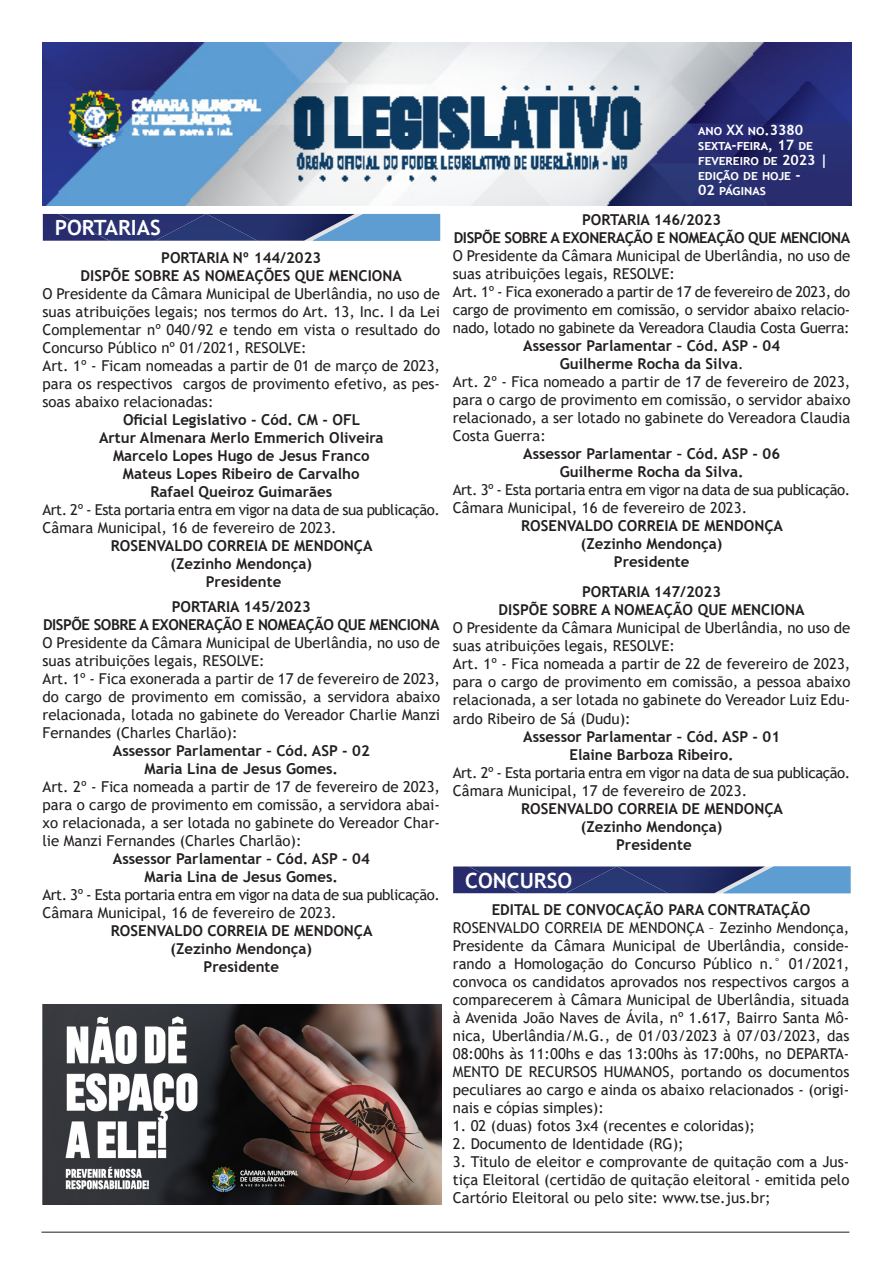
<style>
.page{position:relative;width:893px;height:1263px;background:#fff}
.page>*{position:absolute;margin:0;border:0;box-sizing:border-box;transform-origin:0 0}
.t1{font:700 21px "Trebuchet MS";color:#fff}
.t2{font:15px/18px "Trebuchet MS";color:#231f20;text-align:justify}
.t3{font:700 15px "Trebuchet MS";color:#231f20}
.t4{font:15px "Trebuchet MS";letter-spacing:-.03em;color:#231f20}
.t5{font:700 15px "Trebuchet MS";letter-spacing:-.03em;color:#231f20}
.t6{font:700 14.25px/15px "Trebuchet MS";color:#fff}
.s1{font-weight:400}
</style>
<div class="page">
<img style="left:42px;top:42px;width:810px;height:164px">
<hr style="left:41px;top:1232px;width:808px;height:1px;background:#231f20">
<div style="left:43px;top:214px;width:164px;height:27px;background:#283171"></div>
<img style="left:207px;top:214px;width:106px;height:27px">
<svg style="left:313px;top:214px;width:127px;height:27px;background:#5d90c2"></svg>
<svg style="left:453px;top:866px;width:164px;height:27px;background:#2e3674"></svg>
<img style="left:617px;top:866px;width:106px;height:27px">
<svg style="left:723px;top:866px;width:127px;height:27px;background:#5e91c2"></svg>
<img style="left:43px;top:1004px;width:398px;height:200px">
<p class="t1" style="left:55px;top:215px;width:107px">PORTARIAS</p>
<p class="t3" style="left:161px;top:249px;width:162px">PORTARIA Nº 144/2023</p>
<p class="t3" style="left:81px;top:267px;width:323px">DISPÕE SOBRE AS NOMEAÇÕES QUE MENCIONA</p>
<p class="t2" style="left:43px;top:285px;width:399px">O Presidente da Câmara Municipal de Uberlândia, no uso de suas atribuições legais; nos termos do Art. 13, Inc. I da Lei Complementar nº 040/92 e tendo em vista o resultado do Concurso Público nº 01/2021, RESOLVE:</p>
<p class="t2" style="left:43px;top:357px;width:399px">Art. 1º - Ficam nomeadas a partir de 01 de março de 2023, para os respectivos cargos de provimento efetivo, as pes&shy;soas abaixo relacionadas:</p>
<p class="t3" style="left:123px;top:411px;width:238px">Oficial Legislativo - Cód. CM - OFL</p>
<p class="t3" style="left:99px;top:429px;width:286px">Artur Almenara Merlo Emmerich Oliveira</p>
<p class="t3" style="left:113px;top:447px;width:258px">Marcelo Lopes Hugo de Jesus Franco</p>
<p class="t3" style="left:123px;top:465px;width:238px">Mateus Lopes Ribeiro de Carvalho</p>
<p class="t3" style="left:150px;top:483px;width:183px">Rafael Queiroz Guimarães</p>
<p class="t4" style="left:43px;top:501px;width:399px">Art. 2º - Esta portaria entra em vigor na data de sua publicação.</p>
<p class="t2" style="left:43px;top:519px;width:296px">Câmara Municipal, 16 de fevereiro de 2023.</p>
<p class="t3" style="left:111px;top:537px;width:263px">ROSENVALDO CORREIA DE MENDONÇA</p>
<p class="t3" style="left:171px;top:555px;width:143px">(Zezinho Mendonça)</p>
<p class="t3" style="left:206px;top:573px;width:77px">Presidente</p>
<p class="t3" style="left:172px;top:598px;width:141px">PORTARIA 145/2023</p>
<p class="t5" style="left:43px;top:616px;width:398px">DISPÕE SOBRE A EXONERAÇÃO E NOMEAÇÃO QUE MENCIONA</p>
<p class="t2" style="left:43px;top:634px;width:399px">O Presidente da Câmara Municipal de Uberlândia, no uso de suas atribuições legais, RESOLVE:</p>
<p class="t2" style="left:43px;top:670px;width:399px">Art. 1º - Fica exonerada a partir de 17 de fevereiro de 2023, do cargo de provimento em comissão, a servidora abaixo relacionada, lotada no gabinete do Vereador Charlie Manzi Fernandes (Charles Charlão):</p>
<p class="t3" style="left:113px;top:742px;width:258px">Assessor Parlamentar – Cód. ASP - 02</p>
<p class="t3" style="left:145px;top:760px;width:195px">Maria Lina de Jesus Gomes.</p>
<p class="t2" style="left:43px;top:778px;width:399px">Art. 2º - Fica nomeada a partir de 17 de fevereiro de 2023, para o cargo de provimento em comissão, a servidora abai&shy;xo relacionada, a ser lotada no gabinete do Vereador Char&shy;lie Manzi Fernandes (Charles Charlão):</p>
<p class="t3" style="left:113px;top:850px;width:258px">Assessor Parlamentar – Cód. ASP - 04</p>
<p class="t3" style="left:145px;top:868px;width:195px">Maria Lina de Jesus Gomes.</p>
<p class="t4" style="left:43px;top:886px;width:399px">Art. 3º - Esta portaria entra em vigor na data de sua publicação.</p>
<p class="t2" style="left:43px;top:904px;width:296px">Câmara Municipal, 16 de fevereiro de 2023.</p>
<p class="t3" style="left:111px;top:922px;width:263px">ROSENVALDO CORREIA DE MENDONÇA</p>
<p class="t3" style="left:171px;top:940px;width:143px">(Zezinho Mendonça)</p>
<p class="t3" style="left:204px;top:958px;width:77px">Presidente</p>
<p class="t6" style="left:698px;top:122px;width:131px">ano XX no.3380 sexta-feira, 17 de fevereiro de 2023 | edição de hoje -</p>
<p class="t6" style="left:698px;top:182px;width:69px">02 páginas</p>
<p class="t3" style="left:582px;top:210px;width:141px">PORTARIA 146/2023</p>
<p class="t5" style="left:454px;top:228px;width:398px">DISPÕE SOBRE A EXONERAÇÃO E NOMEAÇÃO QUE MENCIONA</p>
<p class="t2" style="left:453px;top:246px;width:399px">O Presidente da Câmara Municipal de Uberlândia, no uso de suas atribuições legais, RESOLVE:</p>
<p class="t2" style="left:453px;top:282px;width:399px">Art. 1º - Fica exonerado a partir de 17 de fevereiro de 2023, do cargo de provimento em comissão, o servidor abaixo relacio&shy;nado, lotado no gabinete da Vereadora Claudia Costa Guerra:</p>
<p class="t3" style="left:523px;top:336px;width:258px">Assessor Parlamentar – Cód. ASP - 04</p>
<p class="t3" style="left:560px;top:354px;width:185px">Guilherme Rocha da Silva<span class="s1">.</span></p>
<p class="t2" style="left:453px;top:372px;width:399px">Art. 2º - Fica nomeado a partir de 17 de fevereiro de 2023, para o cargo de provimento em comissão, o servidor abaixo relacionado, a ser lotado no gabinete do Vereadora Claudia Costa Guerra:</p>
<p class="t3" style="left:523px;top:444px;width:258px">Assessor Parlamentar – Cód. ASP - 06</p>
<p class="t3" style="left:560px;top:462px;width:185px">Guilherme Rocha da Silva.</p>
<p class="t4" style="left:453px;top:480px;width:399px">Art. 3º - Esta portaria entra em vigor na data de sua publicação.</p>
<p class="t2" style="left:453px;top:498px;width:296px">Câmara Municipal, 16 de fevereiro de 2023.</p>
<p class="t3" style="left:521px;top:516px;width:263px">ROSENVALDO CORREIA DE MENDONÇA</p>
<p class="t3" style="left:581px;top:534px;width:143px">(Zezinho Mendonça)</p>
<p class="t3" style="left:614px;top:552px;width:77px">Presidente</p>
<p class="t3" style="left:582px;top:583px;width:141px">PORTARIA 147/2023</p>
<p class="t3" style="left:499px;top:601px;width:308px">DISPÕE SOBRE A NOMEAÇÃO QUE MENCIONA</p>
<p class="t2" style="left:453px;top:619px;width:399px">O Presidente da Câmara Municipal de Uberlândia, no uso de suas atribuições legais, RESOLVE:</p>
<p class="t2" style="left:453px;top:655px;width:399px">Art. 1º - Fica nomeada a partir de 22 de fevereiro de 2023, para o cargo de provimento em comissão, a pessoa abaixo relacionada, a ser lotada no gabinete do Vereador Luiz Edu&shy;ardo Ribeiro de Sá (Dudu):</p>
<p class="t3" style="left:523px;top:727px;width:258px">Assessor Parlamentar – Cód. ASP - 01</p>
<p class="t3" style="left:569px;top:745px;width:166px">Elaine Barboza Ribeiro.</p>
<p class="t4" style="left:453px;top:763px;width:399px">Art. 2º - Esta portaria entra em vigor na data de sua publicação.</p>
<p class="t2" style="left:453px;top:781px;width:296px">Câmara Municipal, 17 de fevereiro de 2023.</p>
<p class="t3" style="left:521px;top:799px;width:263px">ROSENVALDO CORREIA DE MENDONÇA</p>
<p class="t3" style="left:581px;top:817px;width:143px">(Zezinho Mendonça)</p>
<p class="t3" style="left:616px;top:835px;width:77px">Presidente</p>
<p class="t1" style="left:465px;top:867px;width:109px">CONCURSO</p>
<p class="t3" style="left:492px;top:900px;width:320px">EDITAL DE CONVOCAÇÃO PARA CONTRATAÇÃO</p>
<p class="t2" style="left:453px;top:918px;width:398px">ROSENVALDO CORREIA DE MENDONÇA – Zezinho Mendonça, Presidente da Câmara Municipal de Uberlândia, conside&shy;rando a Homologação do Concurso Público n.° 01/2021, convoca os candidatos aprovados nos respectivos cargos a comparecerem à Câmara Municipal de Uberlândia, situada à Avenida João Naves de Ávila, nº 1.617, Bairro Santa Mô&shy;nica, Uberlândia/M.G., de 01/03/2023 à 07/03/2023, das 08:00hs às 11:00hs e das 13:00hs às 17:00hs, no DEPARTA-MENTO DE RECURSOS HUMANOS, portando os documentos peculiares ao cargo e ainda os abaixo relacionados - (origi&shy;nais e cópias simples):</p>
<p class="t2" style="left:453px;top:1116px;width:304px">1. 02 (duas) fotos 3x4 (recentes e coloridas);</p>
<p class="t2" style="left:453px;top:1134px;width:232px">2. Documento de Identidade (RG);</p>
<p class="t2" style="left:453px;top:1152px;width:398px">3. Titulo de eleitor e comprovante de quitação com a Jus&shy;tiça Eleitoral (certidão de quitação eleitoral - emitida pelo Cartório Eleitoral ou pelo site: www.tse.jus.br;</p>
</div>
